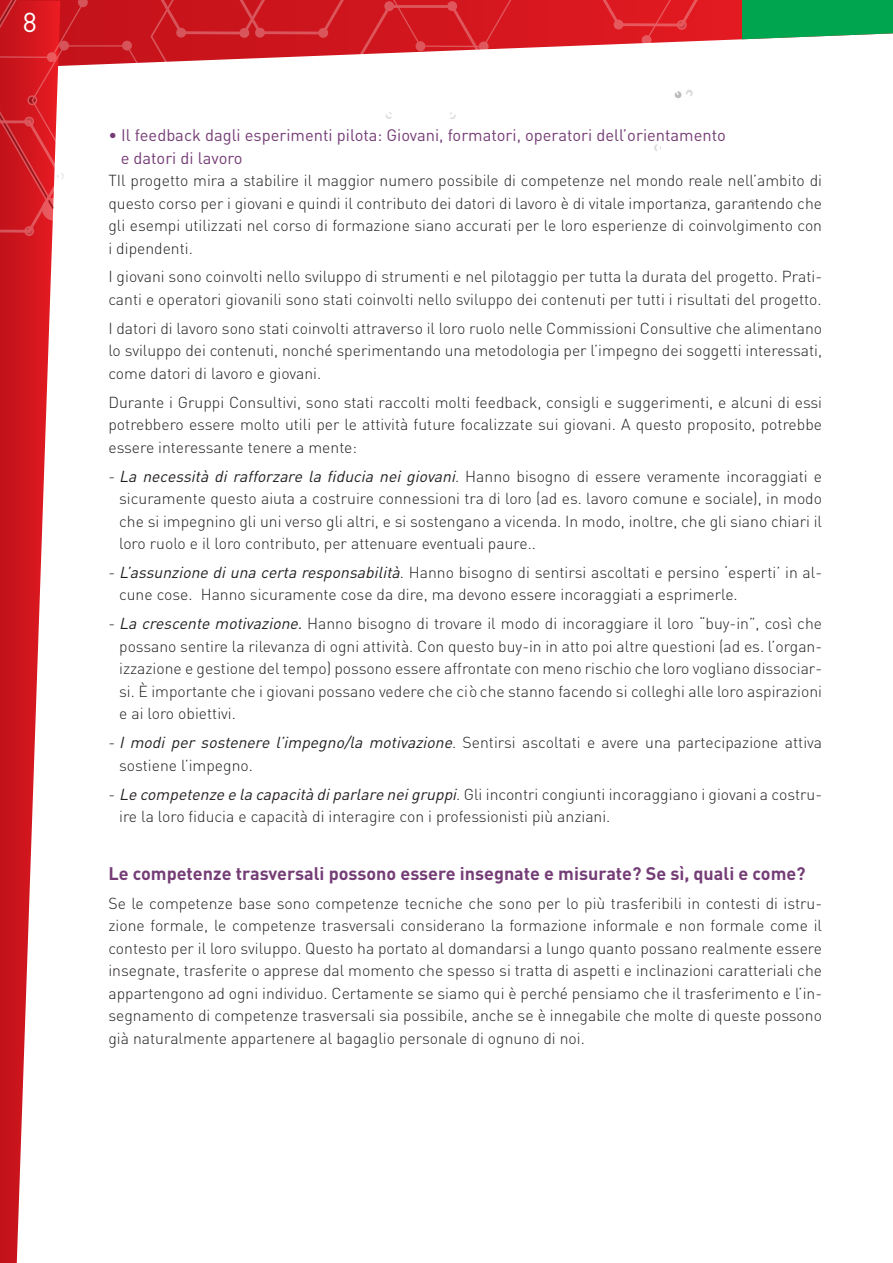
<style>
.page{position:relative;width:893px;height:1263px;background:#fff}
.page>*{position:absolute;margin:0;border:0;box-sizing:border-box;transform-origin:0 0}
.t1{font:27px "DIN";color:#fff}
.t2{font:700 18px "DIN";color:#753d76}
.t3{font:16.5px/22.5px "DIN";color:#753d76}
.t4{font:300 15.75px/22.5px "DIN";color:#231f20;text-align:justify}
.s1{font-weight:400;font-style:italic}
</style>
<div class="page">
<div style="left:517px;top:0;width:67px;height:49px;background:#d9181f"></div>
<svg style="left:0;top:237px;width:53px;height:1026px"></svg>
<svg style="left:0;top:0;width:517px;height:237px"></svg>
<svg style="left:584px;top:0;width:309px;height:206px"></svg>
<h1 class="t1" style="left:23px;top:6px;width:16px">8</h1>
<p class="t3" style="left:121px;top:123px;width:607px;text-indent:-12px">• Il feedback dagli esperimenti pilota: Giovani, formatori, operatori dell’orientamento e datori di lavoro</p>
<p class="t4" style="left:108px;top:169px;width:715px">TIl progetto mira a stabilire il maggior numero possibile di competenze nel mondo reale nell’ambito di questo corso per i giovani e quindi il contributo dei datori di lavoro è di vitale importanza, garantendo che gli esempi utilizzati nel corso di formazione siano accurati per le loro esperienze di coinvolgimento con i dipendenti.</p>
<p class="t4" style="left:108px;top:265px;width:715px">I giovani sono coinvolti nello sviluppo di strumenti e nel pilotaggio per tutta la durata del progetto. Prati&shy;canti e operatori giovanili sono stati coinvolti nello sviluppo dei contenuti per tutti i risultati del progetto.</p>
<p class="t4" style="left:108px;top:317px;width:715px">I datori di lavoro sono stati coinvolti attraverso il loro ruolo nelle Commissioni Consultive che alimentano lo sviluppo dei contenuti, nonché sperimentando una metodologia per l’impegno dei soggetti interessati, come datori di lavoro e giovani.</p>
<p class="t4" style="left:108px;top:391px;width:715px">Durante i Gruppi Consultivi, sono stati raccolti molti feedback, consigli e suggerimenti, e alcuni di essi potrebbero essere molto utili per le attività future focalizzate sui giovani. A questo proposito, potrebbe essere interessante tenere a mente:</p>
<p class="t4" style="left:119px;top:464px;width:704px;text-indent:-11px">- <span class="s1">La necessità di rafforzare la fiducia nei giovani</span>. Hanno bisogno di essere veramente incoraggiati e sicuramente questo aiuta a costruire connessioni tra di loro (ad es. lavoro comune e sociale), in modo che si impegnino gli uni verso gli altri, e si sostengano a vicenda. In modo, inoltre, che gli siano chiari il loro ruolo e il loro contributo, per attenuare eventuali paure..</p>
<p class="t4" style="left:119px;top:561px;width:704px;text-indent:-11px">- <span class="s1">L’assunzione diuna certa responsabilità</span>. Hanno bisogno di sentirsi ascoltati e persino ‘esperti’ in al&shy;cune cose. Hanno sicuramente cose da dire, ma devono essere incoraggiati a esprimerle.</p>
<p class="t4" style="left:119px;top:612px;width:704px;text-indent:-11px">- <span class="s1">La crescente motivazione.</span> Hanno bisogno di trovare il modo di incoraggiare il loro “buy-in”, così che possano sentire la rilevanza di ogni attività. Con questo buy-in in atto poi altre questioni (ad es. l’organ&shy;izzazione e gestione del tempo) possono essere affrontate con meno rischio che loro vogliano dissociar&shy;si. È importante che i giovani possano vedere che ciò che stanno facendo si colleghi alle loro aspirazioni e ai loro obiettivi.</p>
<p class="t4" style="left:119px;top:731px;width:704px;text-indent:-11px">- <span class="s1">I modi per sostenere l’impegno/la motivazione</span>. Sentirsi ascoltati e avere una partecipazione attiva sostiene l’impegno.</p>
<p class="t4" style="left:119px;top:782px;width:704px;text-indent:-11px">- <span class="s1">Le competenze e la capacità diparlare neigruppi</span>. Gli incontri congiunti incoraggiano i giovani a costru&shy;ire la loro fiducia e capacità di interagire con i professionisti più anziani.</p>
<p class="t2" style="left:108px;top:861px;width:699px">Le competenze trasversali possono essere insegnate e misurate? Se sì, quali e come?</p>
<p class="t4" style="left:108px;top:892px;width:715px">Se le competenze base sono competenze tecniche che sono per lo più trasferibili in contesti di istru&shy;zione formale, le competenze trasversali considerano la formazione informale e non formale come il contesto per il loro sviluppo. Questo ha portato al domandarsi a lungo quanto possano realmente essere insegnate, trasferite o apprese dal momento che spesso si tratta di aspetti e inclinazioni caratteriali che appartengono ad ogni individuo. Certamente se siamo qui è perché pensiamo che il trasferimento e l’in&shy;segnamento di competenze trasversali sia possibile, anche se è innegabile che molte di queste possono già naturalmente appartenere al bagaglio personale di ognuno di noi.</p>
</div>
